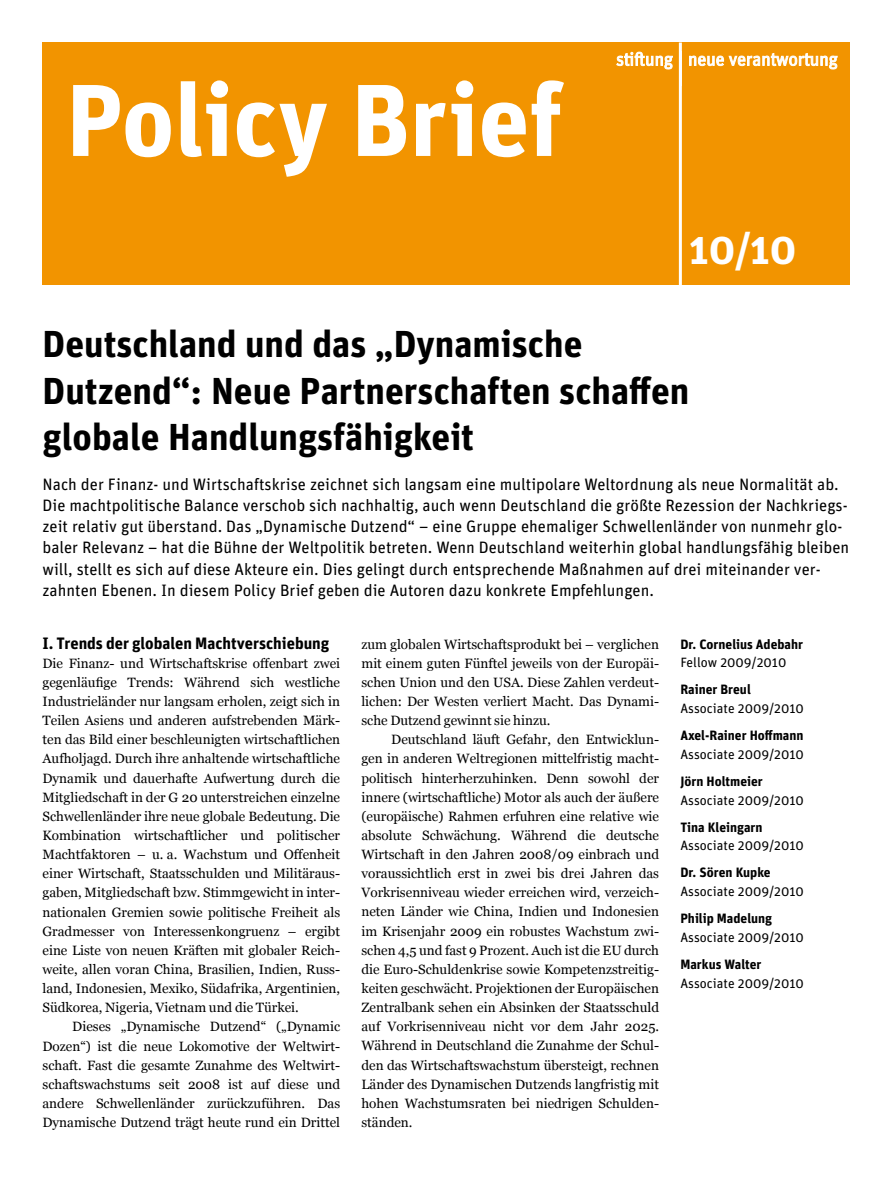
<style>
.page{position:relative;width:893px;height:1191px;background:#fff}
.page>*{position:absolute;margin:0;border:0;box-sizing:border-box;transform-origin:0 0}
.t1{font:700 102px "Unit Pro";color:#fff}
.t2{font:700 42px "Unit Pro";color:#fff}
.t3{font:700 37.5px/46.5px "Unit Pro";color:#000}
.t4{font:16.5px/21px "Unit Pro";color:#000}
.t5{font:700 16.5px "Unit Pro";color:#000}
.t6{font:13.5px/19.2px "Georgia";color:#000;text-align:justify}
.t7{font:13.5px "Unit Pro";color:#000}
.t8{font:700 13.5px "Unit Pro";color:#000}
</style>
<div class="page">
<div style="left:43px;top:43px;width:807px;height:242px;background:#f29400"></div>
<hr style="left:679px;top:43px;width:3px;height:242px;background:#fff">
<svg style="left:617px;top:52px;width:56px;height:18px"></svg>
<svg style="left:689px;top:53px;width:148px;height:17px"></svg>
<h1 class="t1" style="left:66px;top:54px;width:498px">Policy Brief</h1>
<h2 class="t2" style="left:689px;top:222px;width:109px">10/10</h2>
<h3 class="t3" style="left:43px;top:320px;width:648px">Deutschland und das „Dynamische<br>Dutzend“: Neue Partnerschaften schaffen globale Handlungsfähigkeit</h3>
<p class="t4" style="left:43px;top:474px;width:808px">Nach der Finanz- und Wirtschaftskrise zeichnet sich langsam eine multipolare Weltordnung als neue Normalität ab.<br>Die machtpolitische Balance verschob sich nachhaltig, auch wenn Deutschland die größte Rezession der Nachkriegs&shy;zeit relativ gut überstand. Das „Dynamische Dutzend“ – eine Gruppe ehemaliger Schwellenländer von nunmehr glo&shy;baler Relevanz – hat die Bühne der Weltpolitik betreten. Wenn Deutschland weiterhin global handlungsfähig bleiben will, stellt es sich auf diese Akteure ein. Dies gelingt durch entsprechende Maßnahmen auf drei miteinander ver&shy;zahnten Ebenen. In diesem Policy Brief geben die Autoren dazu konkrete Empfehlungen.</p>
<p class="t5" style="left:43px;top:632px;width:288px">I. Trends der globalen Machtverschiebung</p>
<p class="t6" style="left:43px;top:653px;width:299px">Die Finanz- und Wirtschaftskrise offenbart zwei gegenläufige Trends: Während sich westliche Industrieländer nur langsam erholen, zeigt sich in Teilen Asiens und anderen aufstrebenden Märk&shy;ten das Bild einer beschleunigten wirtschaftlichen Aufholjagd. Durch ihre anhaltende wirtschaftliche Dynamik und dauerhafte Aufwertung durch die Mitgliedschaft in der G 20 unterstreichen einzelne Schwellenländer ihre neue globale Bedeutung. Die Kombination wirtschaftlicher und politischer Machtfaktoren – u. a. Wachstum und Offenheit einer Wirtschaft, Staatsschulden und Militäraus&shy;gaben, Mitgliedschaft bzw. Stimmgewicht in inter&shy;nationalen Gremien sowie politische Freiheit als Gradmesser von Interessenkongruenz – ergibt eine Liste von neuen Kräften mit globaler Reich&shy;weite, allen voran China, Brasilien, Indien, Russ&shy;land, Indonesien, Mexiko, Südafrika, Argentinien, Südkorea, Nigeria, Vietnam und die Türkei.</p>
<p class="t6" style="left:43px;top:1017px;width:299px;text-indent:30px">Dieses „Dynamische Dutzend“ („Dynamic Dozen“) ist die neue Lokomotive der Weltwirt&shy;schaft. Fast die gesamte Zunahme des Weltwirt&shy;schaftswachstums seit 2008 ist auf diese und andere Schwellenländer zurückzuführen. Das Dynamische Dutzend trägt heute rund ein Drittel</p>
<p class="t6" style="left:361px;top:634px;width:299px">zum globalen Wirtschaftsprodukt bei – verglichen mit einem guten Fünftel jeweils von der Europäi&shy;schen Union und den USA. Diese Zahlen verdeut&shy;lichen: Der Westen verliert Macht. Das Dynami&shy;sche Dutzend gewinnt sie hinzu.</p>
<p class="t6" style="left:361px;top:730px;width:299px;text-indent:30px">Deutschland läuft Gefahr, den Entwicklun&shy;gen in anderen Weltregionen mittelfristig macht&shy;politisch hinterherzuhinken. Denn sowohl der innere (wirtschaftliche) Motor als auch der äußere (europäische) Rahmen erfuhren eine relative wie absolute Schwächung. Während die deutsche Wirtschaft in den Jahren 2008/09 einbrach und voraussichtlich erst in zwei bis drei Jahren das Vorkrisenniveau wieder erreichen wird, verzeich&shy;neten Länder wie China, Indien und Indonesien im Krisenjahr 2009 ein robustes Wachstum zwi&shy;schen 4,5 und fast 9 Prozent. Auch ist die EU durch die Euro-Schuldenkrise sowie Kompetenzstreitig&shy;keiten geschwächt. Projektionen der Europäischen Zentralbank sehen ein Absinken der Staatsschuld auf Vorkrisenniveau nicht vor dem Jahr 2025.<br>Während in Deutschland die Zunahme der Schul&shy;den das Wirtschaftswachstum übersteigt, rechnen Länder des Dynamischen Dutzends langfristig mit hohen Wachstumsraten bei niedrigen Schulden&shy;ständen.</p>
<p class="t8" style="left:680px;top:635px;width:124px">Dr. Cornelius Adebahr</p>
<p class="t7" style="left:680px;top:654px;width:108px">Fellow 2009/2010</p>
<p class="t8" style="left:680px;top:681px;width:72px">Rainer Breul</p>
<p class="t7" style="left:680px;top:700px;width:125px">Associate 2009/2010</p>
<p class="t8" style="left:680px;top:726px;width:125px">Axel-Rainer Hoffmann</p>
<p class="t7" style="left:680px;top:745px;width:125px">Associate 2009/2010</p>
<p class="t8" style="left:680px;top:772px;width:84px">Jörn Holtmeier</p>
<p class="t7" style="left:680px;top:791px;width:125px">Associate 2009/2010</p>
<p class="t8" style="left:680px;top:818px;width:84px">Tina Kleingarn</p>
<p class="t7" style="left:680px;top:837px;width:125px">Associate 2009/2010</p>
<p class="t8" style="left:680px;top:864px;width:92px">Dr. Sören Kupke</p>
<p class="t7" style="left:680px;top:883px;width:125px">Associate 2009/2010</p>
<p class="t8" style="left:680px;top:909px;width:93px">Philip Madelung</p>
<p class="t7" style="left:680px;top:928px;width:125px">Associate 2009/2010</p>
<p class="t8" style="left:680px;top:955px;width:83px">Markus Walter</p>
<p class="t7" style="left:680px;top:974px;width:125px">Associate 2009/2010</p>
</div>
